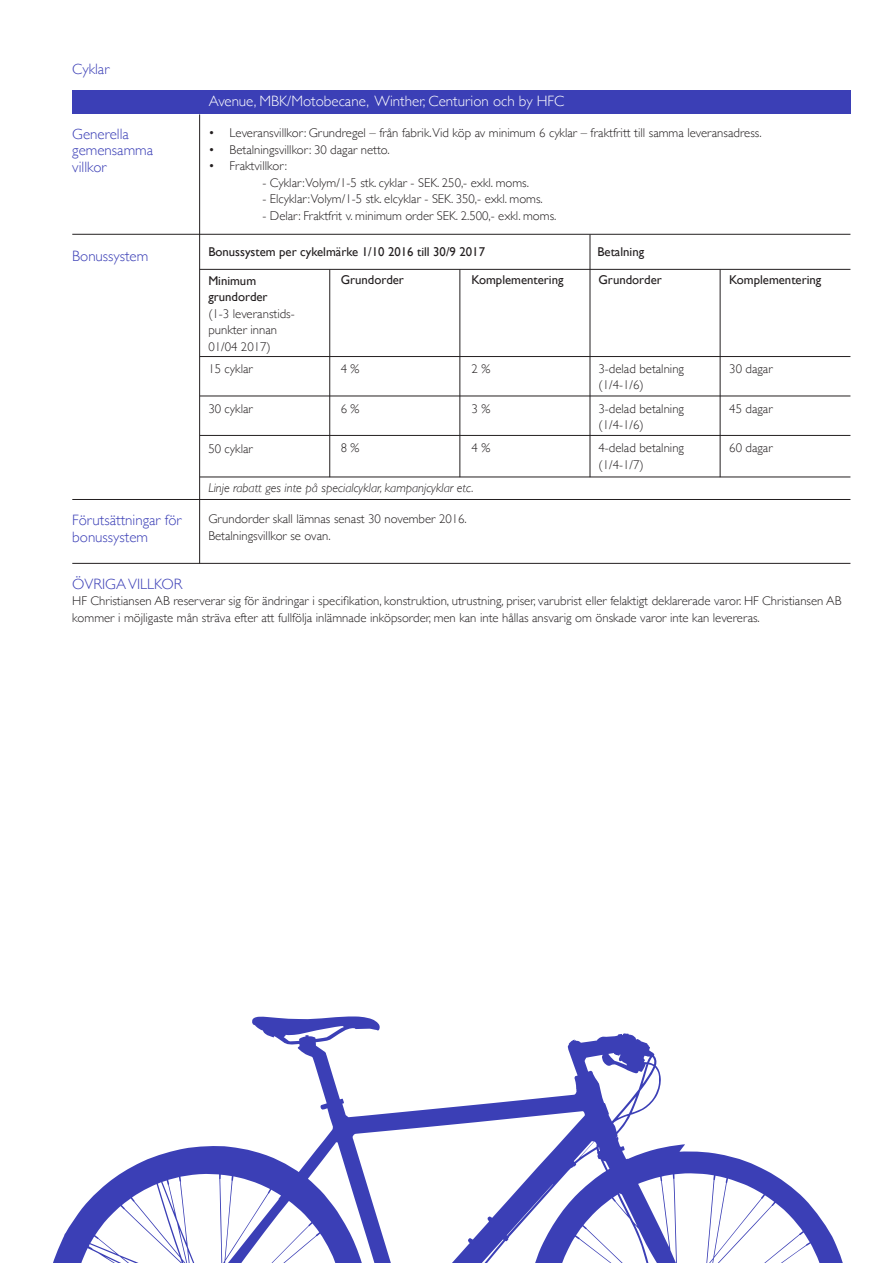
<style>
.page{position:relative;width:893px;height:1263px;background:#fff}
.page>*{position:absolute;margin:0;border:0;box-sizing:border-box;transform-origin:0 0}
.mini_mellemrubrik{font:300 15px/16.5px "Gill Sans";color:#3b3fb6}
.mini_mellemrubrik-2{font:300 15px "Gill Sans";color:#fff}
.Brødtekst{font:300 15px "Gill Sans";color:#3b3fb6}
.Brødtekst-2{font:300 12.75px/16.5px "Gill Sans";color:#231f20}
.brødtekst_bold{font:12.75px "Gill Sans";color:#231f20}
.Brødtekst-3{font:italic 300 12.75px "Gill Sans";color:#231f20}
</style>
<div class="page">
<svg style="left:53px;top:1016px;width:790px;height:247px"></svg>
<div style="left:72px;top:91px;width:778px;height:23px;background:#3b3fb6"></div>
<hr style="left:72px;top:234px;width:778px;height:1px;background:#231f20">
<hr style="left:199px;top:114px;width:1px;height:450px;background:#231f20">
<hr style="left:329px;top:270px;width:1px;height:207px;background:#231f20">
<hr style="left:460px;top:270px;width:1px;height:207px;background:#231f20">
<hr style="left:590px;top:234px;width:1px;height:243px;background:#231f20">
<hr style="left:720px;top:270px;width:1px;height:207px;background:#231f20">
<hr style="left:200px;top:356px;width:650px;height:1px;background:#231f20">
<hr style="left:200px;top:396px;width:650px;height:1px;background:#231f20">
<hr style="left:200px;top:435px;width:650px;height:1px;background:#231f20">
<hr style="left:200px;top:477px;width:650px;height:1px;background:#231f20">
<hr style="left:200px;top:269px;width:650px;height:1px;background:#231f20">
<hr style="left:72px;top:499px;width:778px;height:1px;background:#231f20">
<hr style="left:72px;top:563px;width:778px;height:1px;background:#231f20">
<p class="Brødtekst" style="left:72px;top:57px;width:39px">Cyklar</p>
<p class="mini_mellemrubrik" style="left:72px;top:125px;width:58px">Generella</p>
<p class="mini_mellemrubrik" style="left:72px;top:141px;width:82px">gemensamma</p>
<p class="mini_mellemrubrik" style="left:72px;top:158px;width:36px">villkor</p>
<p class="mini_mellemrubrik" style="left:72px;top:247px;width:78px">Bonussystem</p>
<p class="mini_mellemrubrik" style="left:72px;top:511px;width:111px">Förutsättningar för bonussystem</p>
<p class="mini_mellemrubrik-2" style="left:209px;top:90px;width:357px">Avenue, MBK/Motobecane, Winther, Centurion och by HFC</p>
<p class="Brødtekst-2" style="left:208px;top:124px;width:555px">• Leveransvillkor: Grundregel – från fabrik.Vid köp av minimum 6 cyklar – fraktfritt till samma leveransadress.</p>
<p class="Brødtekst-2" style="left:208px;top:141px;width:183px">• Betalningsvillkor: 30 dagar netto.</p>
<p class="Brødtekst-2" style="left:208px;top:157px;width:80px">• Fraktvillkor:</p>
<p class="Brødtekst-2" style="left:262px;top:174px;width:268px">- Cyklar:Volym/1-5 stk. cyklar - SEK. 250,- exkl. moms.</p>
<p class="Brødtekst-2" style="left:262px;top:190px;width:282px">- Elcyklar:Volym/1-5 stk. elcyklar - SEK. 350,- exkl. moms.</p>
<p class="Brødtekst-2" style="left:262px;top:207px;width:296px">- Delar: Fraktfrit v. minimum order SEK. 2.500,- exkl. moms.</p>
<p class="brødtekst_bold" style="left:208px;top:244px;width:278px">Bonussystem per cykelmärke 1/10 2016 till 30/9 2017</p>
<p class="brødtekst_bold" style="left:597px;top:244px;width:48px">Betalning</p>
<p class="brødtekst_bold" style="left:208px;top:273px;width:49px">Minimum</p>
<p class="brødtekst_bold" style="left:208px;top:289px;width:61px">grundorder</p>
<p class="Brødtekst-2" style="left:208px;top:304px;width:88px">(1-3 leveranstids&shy;punkter innan<br>01/04 2017)</p>
<p class="Brødtekst-2" style="left:208px;top:360px;width:46px">15 cyklar</p>
<p class="Brødtekst-2" style="left:208px;top:400px;width:46px">30 cyklar</p>
<p class="Brødtekst-2" style="left:208px;top:439px;width:46px">50 cyklar</p>
<p class="Brødtekst-3" style="left:208px;top:481px;width:267px">Linje rabatt ges inte på specialcyklar, kampanjcyklar etc.</p>
<p class="brødtekst_bold" style="left:341px;top:273px;width:65px">Grundorder</p>
<p class="brødtekst_bold" style="left:471px;top:273px;width:94px">Komplementering</p>
<p class="brødtekst_bold" style="left:598px;top:273px;width:65px">Grundorder</p>
<p class="brødtekst_bold" style="left:729px;top:273px;width:94px">Komplementering</p>
<p class="Brødtekst-2" style="left:471px;top:360px;width:20px">2 %</p>
<p class="Brødtekst-2" style="left:729px;top:360px;width:45px">30 dagar</p>
<p class="Brødtekst-2" style="left:471px;top:400px;width:20px">3 %</p>
<p class="Brødtekst-2" style="left:729px;top:400px;width:45px">45 dagar</p>
<p class="Brødtekst-2" style="left:471px;top:439px;width:20px">4 %</p>
<p class="Brødtekst-2" style="left:729px;top:439px;width:45px">60 dagar</p>
<p class="Brødtekst-2" style="left:341px;top:360px;width:20px">4 %</p>
<p class="Brødtekst-2" style="left:598px;top:360px;width:87px">3-delad betalning</p>
<p class="Brødtekst-2" style="left:598px;top:376px;width:47px">(1/4-1/6)</p>
<p class="Brødtekst-2" style="left:341px;top:400px;width:20px">6 %</p>
<p class="Brødtekst-2" style="left:598px;top:400px;width:87px">3-delad betalning</p>
<p class="Brødtekst-2" style="left:598px;top:416px;width:47px">(1/4-1/6)</p>
<p class="Brødtekst-2" style="left:341px;top:439px;width:20px">8 %</p>
<p class="Brødtekst-2" style="left:598px;top:439px;width:87px">4-delad betalning</p>
<p class="Brødtekst-2" style="left:598px;top:456px;width:47px">(1/4-1/7)</p>
<p class="Brødtekst-2" style="left:208px;top:510px;width:260px">Grundorder skall lämnas senast 30 november 2016.</p>
<p class="Brødtekst-2" style="left:208px;top:527px;width:124px">Betalningsvillkor se ovan.</p>
<p class="Brødtekst" style="left:72px;top:572px;width:112px">ÖVRIGA VILLKOR</p>
<p class="Brødtekst-2" style="left:72px;top:592px;width:771px">HF Christiansen AB reserverar sig för ändringar i specifikation, konstruktion, utrustning, priser, varubrist eller felaktigt deklarerade varor. HF Christiansen AB kommer i möjligaste mån sträva efter att fullfölja inlämnade inköpsorder, men kan inte hållas ansvarig om önskade varor inte kan levereras.</p>
</div>
